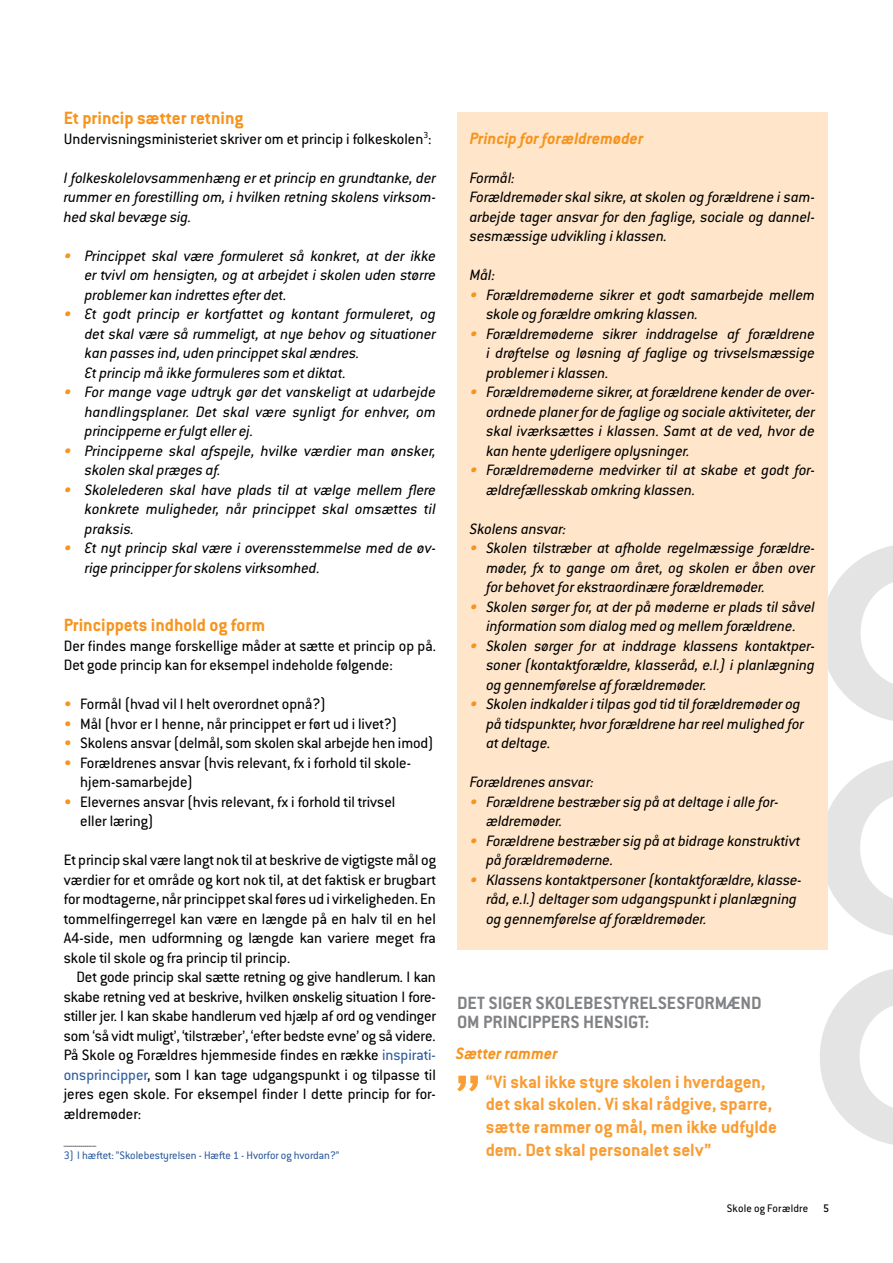
<style>
.page{position:relative;width:893px;height:1263px;background:#fff}
.page>*{position:absolute;margin:0;border:0;box-sizing:border-box;transform-origin:0 0}
.t1{font:700 54px "Scene";color:#f99d34}
.t2{font:700 19.5px/22.5px "Conduit ITC Std";letter-spacing:-.005em;color:#f99d34}
.t3{font:700 19.5px/19.5px "Conduit ITC Std";color:#808285}
.t4{font:700 19.5px "Conduit ITC Std";color:#f7941e}
.t5{font:italic 700 18px "Conduit ITC Std";color:#f7941e}
.t6{font:italic 16.5px/19.5px "Conduit ITC Std";color:#000}
.t7{font:16.5px/19.5px "Conduit ITC Std";color:#000}
.t8{font:12px "Conduit ITC Std";color:#2e5c9e}
.t9{font:12px "Conduit ITC Std";letter-spacing:.015em;color:#000}
.t10{font:10.5px "Conduit ITC Std";color:#000}
.s1{color:#f7941e}
.s2{color:#2e5c9e}
.s3{font-weight:500}
</style>
<div class="page">
<svg style="left:828px;top:545px;width:65px;height:176px"></svg>
<svg style="left:828px;top:760px;width:65px;height:176px"></svg>
<svg style="left:820px;top:969px;width:73px;height:176px"></svg>
<div style="left:457px;top:112px;width:371px;height:837px;background:#ffe6ca"></div>
<p class="t4" style="left:64px;top:107px;width:181px">Et princip sætter retning</p>
<p class="t7" style="left:64px;top:129px;width:369px">Undervisningsministeriet skriver om et princip i folkeskolen<sup>3</sup>:</p>
<p class="t6" style="left:64px;top:168px;width:374px;text-align:justify">I folkeskolelovsammenhæng er et princip en grundtanke, der rummer en forestilling om, i hvilken retning skolens virksom&shy;hed skal bevæge sig.</p>
<p class="t6" style="left:85px;top:246px;width:353px;text-align:justify;text-indent:-21px"><span class="s1">•</span> Princippet skal være formuleret så konkret, at der ikke er tvivl om hensigten, og at arbejdet i skolen uden større problemer kan indrettes efter det.</p>
<p class="t6" style="left:85px;top:304px;width:353px;text-indent:-21px"><span class="s1">•</span> Et godt princip er kortfattet og kontant formuleret, og det skal være så rummeligt, at nye behov og situationer kan passes ind, uden princippet skal ændres.<br>Et princip må ikke formuleres som et diktat.</p>
<p class="t6" style="left:85px;top:382px;width:353px;text-align:justify;text-indent:-21px"><span class="s1">•</span> For mange vage udtryk gør det vanskeligt at udarbejde handlingsplaner. Det skal være synligt for enhver, om principperne er fulgt eller ej.</p>
<p class="t6" style="left:85px;top:441px;width:353px;text-indent:-21px"><span class="s1">•</span> Principperne skal afspejle, hvilke værdier man ønsker, skolen skal præges af.</p>
<p class="t6" style="left:85px;top:480px;width:353px;text-align:justify;text-indent:-21px"><span class="s1">•</span> Skolelederen skal have plads til at vælge mellem flere konkrete muligheder, når princippet skal omsættes til praksis.</p>
<p class="t6" style="left:85px;top:538px;width:353px;text-indent:-21px"><span class="s1">•</span> Et nyt princip skal være i overensstemmelse med de øv&shy;rige principper for skolens virksomhed.</p>
<p class="t4" style="left:64px;top:614px;width:203px">Princippets indhold og form</p>
<p class="t7" style="left:64px;top:636px;width:374px">Der findes mange forskellige måder at sætte et princip op på.<br>Det gode princip kan for eksempel indeholde følgende:</p>
<p class="t7" style="left:64px;top:694px;width:264px"><span class="s1">•</span> Formål (hvad vil I helt overordnet opnå?)</p>
<p class="t7" style="left:64px;top:714px;width:335px"><span class="s1">•</span> Mål (hvor er I henne, når princippet er ført ud i livet?)</p>
<p class="t7" style="left:64px;top:733px;width:371px"><span class="s1">•</span> Skolens ansvar (delmål, som skolen skal arbejde hen imod)</p>
<p class="t7" style="left:80px;top:753px;width:332px;text-indent:-16px"><span class="s1">•</span> Forældrenes ansvar (hvis relevant, fx i forhold til skole&shy;hjem-samarbejde)</p>
<p class="t7" style="left:80px;top:792px;width:317px;text-indent:-16px"><span class="s1">•</span> Elevernes ansvar (hvis relevant, fx i forhold til trivsel eller læring)</p>
<p class="t7" style="left:64px;top:850px;width:374px;text-align:justify">Et princip skal være langt nok til at beskrive de vigtigste mål og værdier for et område og kort nok til, at det faktisk er brugbart for modtagerne, når princippet skal føres ud i virkeligheden. En tommelfingerregel kan være en længde på en halv til en hel A4-side, men udformning og længde kan variere meget fra skole til skole og fra princip til princip.</p>
<p class="t7" style="left:64px;top:967px;width:374px;text-align:justify;text-indent:13px">Det gode princip skal sætte retning og give handlerum. I kan skabe retning ved at beskrive, hvilken ønskelig situation I fore&shy;stiller jer. I kan skabe handlerum ved hjælp af ord og vendinger som ‘så vidt muligt’, ‘tilstræber’, ‘efter bedste evne’ og så videre.<br>På Skole og Forældres hjemmeside findes en række <span class="s2">inspirati&shy;onsprincipper</span>, som I kan tage udgangspunkt i og tilpasse til jeres egen skole. For eksempel finder I dette princip for for&shy;ældremøder:</p>
<p class="t10" style="left:64px;top:1135px;width:34px">________________</p>
<p class="t8" style="left:64px;top:1149px;width:277px">3) I hæftet: ”Skolebestyrelsen - Hæfte 1 - Hvorfor og hvordan?”</p>
<p class="t5" style="left:470px;top:127px;width:175px">Princip for forældremøder</p>
<p class="t6" style="left:470px;top:168px;width:347px">Formål:<br>Forældremøder skal sikre, at skolen og forældrene i sam&shy;arbejde tager ansvar for den faglige, sociale og dannel&shy;sesmæssige udvikling i klassen.</p>
<p class="t6" style="left:470px;top:265px;width:27px">Mål:</p>
<p class="t6" style="left:486px;top:285px;width:330px;text-indent:-16px"><span class="s1">•</span> Forældremøderne sikrer et godt samarbejde mellem skole og forældre omkring klassen.</p>
<p class="t6" style="left:486px;top:324px;width:330px;text-align:justify;text-indent:-16px"><span class="s1">•</span> Forældremøderne sikrer inddragelse af forældrene i drøftelse og løsning af faglige og trivselsmæssige problemer i klassen.</p>
<p class="t6" style="left:486px;top:382px;width:330px;text-align:justify;text-indent:-16px"><span class="s1">•</span> Forældremøderne sikrer, at forældrene kender de over&shy;ordnede planer for de faglige og sociale aktiviteter, der skal iværksættes i klassen. Samt at de ved, hvor de kan hente yderligere oplysninger.</p>
<p class="t6" style="left:486px;top:460px;width:330px;text-indent:-16px"><span class="s1">•</span> Forældremøderne medvirker til at skabe et godt for&shy;ældrefællesskab omkring klassen.</p>
<p class="t6" style="left:470px;top:519px;width:98px">Skolens ansvar:</p>
<p class="t6" style="left:486px;top:538px;width:330px;text-align:justify;text-indent:-16px"><span class="s1">•</span> Skolen tilstræber at afholde regelmæssige forældre&shy;møder, fx to gange om året, og skolen er åben over for behovet for ekstraordinære forældremøder.</p>
<p class="t6" style="left:470px;top:597px;width:347px;text-align:center"><span class="s1">•</span> Skolen sørger for, at der på møderne er plads til såvel information som dialog med og mellem forældrene.</p>
<p class="t6" style="left:486px;top:636px;width:330px;text-align:justify;text-indent:-16px"><span class="s1">•</span> Skolen sørger for at inddrage klassens kontaktper&shy;soner (kontaktforældre, klasseråd, e.l.) i planlægning og gennemførelse af forældremøder.</p>
<p class="t6" style="left:486px;top:694px;width:319px;text-indent:-16px"><span class="s1">•</span> Skolen indkalder i tilpas god tid til forældremøder og på tidspunkter, hvor forældrene har reel mulighed for at deltage.</p>
<p class="t6" style="left:470px;top:772px;width:125px">Forældrenes ansvar:</p>
<p class="t6" style="left:486px;top:792px;width:294px;text-indent:-16px"><span class="s1">•</span> Forældrene bestræber sig på at deltage i alle for&shy;ældremøder.</p>
<p class="t6" style="left:486px;top:831px;width:315px;text-indent:-16px"><span class="s1">•</span> Forældrene bestræber sig på at bidrage konstruktivt på forældremøderne.</p>
<p class="t6" style="left:486px;top:870px;width:317px;text-indent:-16px"><span class="s1">•</span> Klassens kontaktpersoner (kontaktforældre, klasse&shy;råd, e.l.) deltager som udgangspunkt i planlægning og gennemførelse af forældremøder.</p>
<p class="t3" style="left:457px;top:992px;width:306px">DET SIGER SKOLEBESTYRELSESFORMÆND<br>OM PRINCIPPERS HENSIGT:</p>
<p class="t5" style="left:456px;top:1043px;width:103px">Sætter rammer</p>
<h1 class="t1" style="left:455px;top:1061px;width:28px">”</h1>
<p class="t2" style="left:486px;top:1070px;width:293px">“Vi skal ikke styre skolen i hverdagen, det skal skolen. Vi skal rådgive, sparre, sætte rammer og mål, men ikke udfylde dem. Det skal personalet selv”</p>
<p class="t9" style="left:727px;top:1201px;width:104px">Skole og Forældre <span class="s3">5</span></p>
</div>
